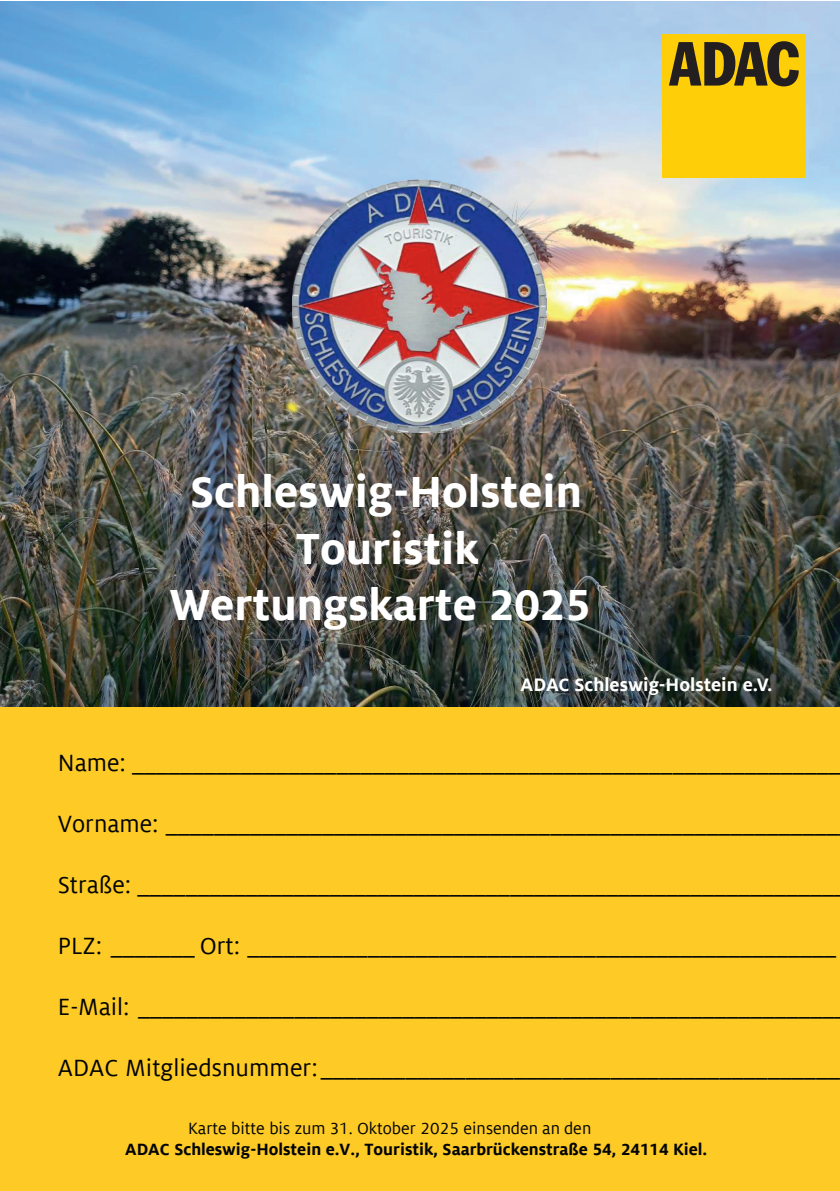
<style>
.page{position:relative;width:840px;height:1191px;background:#fff}
.page>*{position:absolute;margin:0;border:0;box-sizing:border-box;transform-origin:0 0}
.t1{font:700 48px/56.4px "Milo ADAC Mob";color:#fff;text-align:center}
.t2{font:26px "Milo ADAC Mob";color:#030505}
.t3{font:700 20px "Milo ADAC Mob";color:#fff}
.t4{font:700 18px "Milo ADAC Mob";color:#030505}
.t5{font:18px "Milo ADAC Mob";color:#030505}
</style>
<div class="page">
<img style="left:0;top:2px;width:839px;height:705px">
<img style="left:292px;top:179px;width:254px;height:254px">
<div style="left:0;top:707px;width:839px;height:483px;background:#feca25"></div>
<div style="left:661px;top:35px;width:144px;height:143px;background:#fece08"></div>
<svg style="left:669px;top:41px;width:129px;height:45px"></svg>
<h1 class="t1" style="left:169px;top:465px;width:422px">Schleswig-Holstein<br>Touristik<br>Wertungskarte 2025</h1>
<p class="t3" style="left:520px;top:675px;width:253px">ADAC Schleswig-Holstein e.V.</p>
<p class="t2" style="left:58px;top:750px;width:784px">Name: ___________________________________________________________</p>
<p class="t2" style="left:58px;top:811px;width:781px">Vorname: ________________________________________________________</p>
<p class="t2" style="left:58px;top:872px;width:777px">Straße: __________________________________________________________</p>
<p class="t2" style="left:58px;top:933px;width:779px">PLZ: _______ Ort: _________________________________________________</p>
<p class="t2" style="left:58px;top:994px;width:778px">E-Mail: __________________________________________________________</p>
<p class="t2" style="left:58px;top:1055px;width:783px">ADAC Mitgliedsnummer:___________________________________________</p>
<p class="t5" style="left:188px;top:1119px;width:404px">Karte bitte bis zum 31. Oktober 2025 einsenden an den</p>
<p class="t4" style="left:125px;top:1140px;width:583px">ADAC Schleswig-Holstein e.V., Touristik, Saarbrückenstraße 54, 24114 Kiel.</p>
</div>
